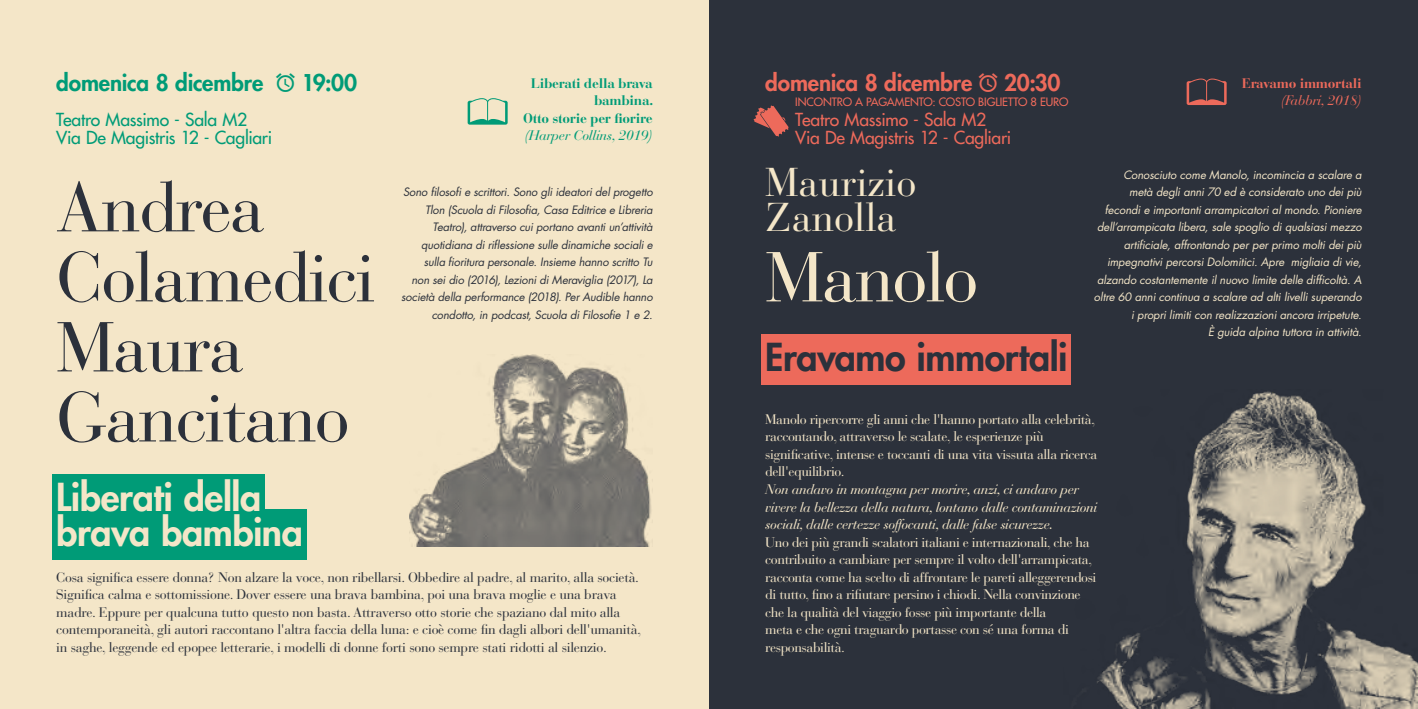
<style>
.page{position:relative;width:1418px;height:709px;background:#fff}
.page>*{position:absolute;margin:0;border:0;box-sizing:border-box;transform-origin:0 0}
.t1{font:70px/70px "Bauer Bodoni Std";letter-spacing:-.025em;color:#2c313b}
.t2{font:70px "Bauer Bodoni Std";letter-spacing:-.025em;color:#f4e6c8}
.t3{font:40px/35px "Bauer Bodoni Std";color:#f4e6c8}
.t4{font:800 37.5px/35px "Futura Std";letter-spacing:-.01em;color:#f4e6c8}
.t5{font:800 37.5px "Futura Std";letter-spacing:-.01em;color:#2c313b}
.t6{font:800 22.5px "Futura Std";letter-spacing:-.01em;color:#ed6a5b}
.t7{font:800 22.5px "Futura Std";letter-spacing:-.01em;color:#009b77}
.t8{font:500 17.5px/17.5px "Futura Std";letter-spacing:-.015em;color:#ed6a5b}
.t9{font:500 17.5px/17.5px "Futura Std";letter-spacing:-.015em;color:#009b77}
.t10{font:13.75px/17.5px "Bauer Bodoni Std";letter-spacing:-.03em;color:#f4e6c8}
.t11{font:13.75px/17.5px "Bauer Bodoni Std";letter-spacing:-.02em;color:#2c313b}
.t12{font:italic 13.75px/17.5px "Bauer Bodoni Std";letter-spacing:-.03em;color:#f4e6c8}
.t13{font:700 13.75px/17.5px "Bauer Bodoni Std";letter-spacing:-.02em;color:#009b77;text-align:right}
.t14{font:italic 13.75px "Bauer Bodoni Std";letter-spacing:-.02em;color:#009b77}
.t15{font:700 13.75px "Bauer Bodoni Std";letter-spacing:-.02em;color:#ed6a5b}
.t16{font:italic 13.75px "Bauer Bodoni Std";letter-spacing:-.02em;color:#ed6a5b}
.t17{font:italic 11.25px/17.5px "Futura Std";letter-spacing:-.005em;color:#f4e6c8;text-align:right}
.t18{font:italic 11.25px/17.5px "Futura Std";letter-spacing:-.015em;color:#2c313b;text-align:right}
.t19{font:500 11.25px "Futura Std";letter-spacing:-.01em;color:#ed6a5b}
</style>
<div class="page">
<div style="left:0;top:0;width:709px;height:709px;background:#f4e6c8"></div>
<div style="left:709px;top:0;width:708px;height:709px;background:#2c313b"></div>
<div style="left:761px;top:334px;width:310px;height:50px;background:#ed6a5b"></div>
<svg style="left:1186px;top:79px;width:40px;height:26px"></svg>
<div style="left:52px;top:474px;width:213px;height:50px;background:#009b77"></div>
<div style="left:52px;top:509px;width:255px;height:50px;background:#009b77"></div>
<svg style="left:467px;top:98px;width:40px;height:27px"></svg>
<svg style="left:753px;top:105px;width:35px;height:32px"></svg>
<img style="left:409px;top:354px;width:243px;height:192px">
<img style="left:1097px;top:391px;width:320px;height:318px">
<h3 class="t7" style="left:56px;top:69px;width:302px">domenica 8 dicembre ▼ 19:00</h3>
<p class="t9" style="left:56px;top:111px;width:217px">Teatro Massimo - Sala M2<br>Via De Magistris 12 - Cagliari</p>
<h1 class="t1" style="left:56px;top:173px;width:320px">Andrea<br>Colamedici<br>Maura<br>Gancitano</h1>
<h3 class="t4" style="left:56px;top:480px;width:248px">Liberati della brava bambina</h3>
<p class="t11" style="left:56px;top:568px;width:586px">Cosa significa essere donna? Non alzare la voce, non ribellarsi. Obbedire al padre, al marito, alla società.<br>Significa calma e sottomissione. Dover essere una brava bambina, poi una brava moglie e una brava madre. Eppure per qualcuna tutto questo non basta. Attraverso otto storie che spaziano dal mito alla contemporaneità, gli autori raccontano l'altra faccia della luna: e cioè come fin dagli albori dell'umanità, in saghe, leggende ed epopee letterarie, i modelli di donne forti sono sempre stati ridotti al silenzio.</p>
<p class="t13" style="left:523px;top:74px;width:131px">Liberati della brava bambina.<br>Otto storie per fiorire</p>
<p class="t14" style="left:524px;top:127px;width:130px">(Harper Collins, 2019)</p>
<p class="t18" style="left:401px;top:184px;width:253px">Sono filosofi e scrittori. Sono gli ideatori del progetto Tlon (Scuola di Filosofia, Casa Editrice e Libreria Teatro), attraverso cui portano avanti un’attività quotidiana di riflessione sulle dinamiche sociali e sulla fioritura personale. Insieme hanno scritto Tu<br>non sei dio (2016), Lezioni di Meraviglia (2017), La società della performance (2018). Per Audible hanno condotto, in podcast, Scuola di Filosofie 1 e 2.</p>
<h3 class="t6" style="left:765px;top:69px;width:297px">domenica 8 dicembre ▼ 20:30</h3>
<p class="t19" style="left:795px;top:95px;width:275px">INCONTRO A PAGAMENTO: COSTO BIGLIETTO 8 EURO</p>
<p class="t8" style="left:795px;top:111px;width:217px">Teatro Massimo - Sala M2<br>Via De Magistris 12 - Cagliari</p>
<h2 class="t3" style="left:765px;top:166px;width:153px">Maurizio<br>Zanolla</h2>
<h1 class="t2" style="left:765px;top:235px;width:214px">Manolo</h1>
<h3 class="t5" style="left:765px;top:334px;width:304px">Eravamo immortali</h3>
<p class="t15" style="left:1241px;top:74px;width:121px">Eravamo immortali</p>
<p class="t16" style="left:1280px;top:92px;width:82px">(Fabbri, 2018)</p>
<p class="t17" style="left:1093px;top:166px;width:269px">Conosciuto come Manolo, incomincia a scalare a<br>metà degli anni 70 ed è considerato uno dei più fecondi e importanti arrampicatori al mondo. Pioniere dell’arrampicata libera, sale spoglio di qualsiasi mezzo artificiale, affrontando per per primo molti dei più impegnativi percorsi Dolomitici. Apre migliaia di vie, alzando costantemente il nuovo limite delle difficoltà. A oltre 60 anni continua a scalare ad alti livelli superando i propri limiti con realizzazioni ancora irripetute.<br>È guida alpina tuttora in attività.</p>
<p class="t10" style="left:765px;top:410px;width:333px">Manolo ripercorre gli anni che l'hanno portato alla celebrità, raccontando, attraverso le scalate, le esperienze più significative, intense e toccanti di una vita vissuta alla ricerca dell'equilibrio.</p>
<p class="t12" style="left:765px;top:480px;width:333px">Non andavo in montagna per morire, anzi, ci andavo per vivere la bellezza della natura, lontano dalle contaminazioni sociali, dalle certezze soffocanti, dalle false sicurezze.</p>
<p class="t10" style="left:765px;top:533px;width:333px">Uno dei più grandi scalatori italiani e internazionali, che ha contribuito a cambiare per sempre il volto dell'arrampicata, racconta come ha scelto di affrontare le pareti alleggerendosi di tutto, fino a rifiutare persino i chiodi. Nella convinzione che la qualità del viaggio fosse più importante della<br>meta e che ogni traguardo portasse con sé una forma di responsabilità.</p>
</div>
